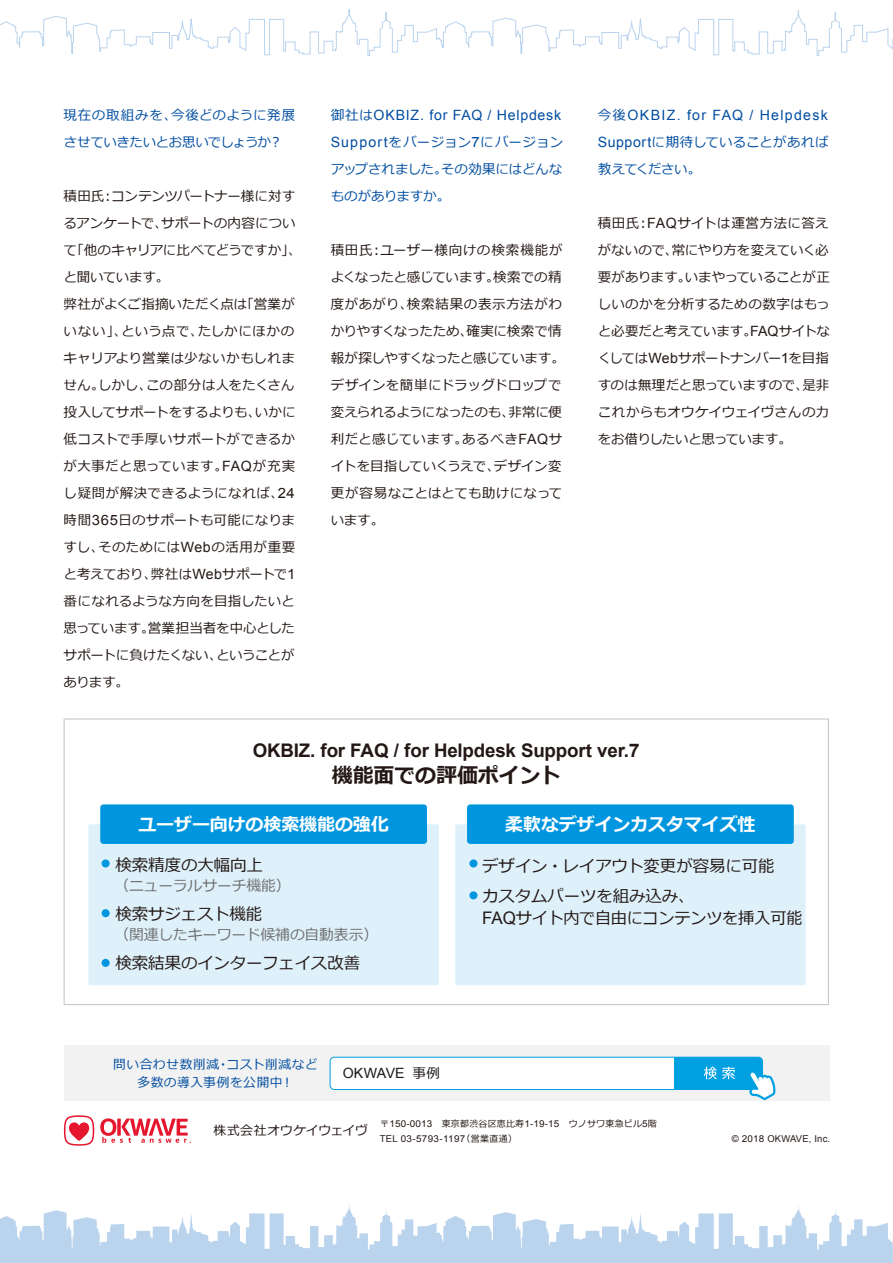
<style>
.page{position:relative;width:893px;height:1263px;background:#fff}
.page>*{position:absolute;margin:0;border:0;box-sizing:border-box;transform-origin:0 0}
.t1{font:700 21px "Meiryo";letter-spacing:-.005em;color:#231815}
.t2{font:700 18.75px "Arial";letter-spacing:-.01em;color:#231815}
.t3{font:700 18px "Meiryo";letter-spacing:-.005em;color:#fff}
.t4{font:16.5px/30.2px "Meiryo";letter-spacing:-.01em;color:#231815}
.t5{font:14.85px "Meiryo";letter-spacing:-.01em;color:#717071}
.t6{font:14.1px "Arial";letter-spacing:.065em;color:#004da0}
.t7{font:14.1px "Arial";letter-spacing:.09em;color:#004da0}
.t8{font:14.1px "Arial";letter-spacing:.015em;color:#1d1717}
.t9{font:13.5px/27px "Meiryo";color:#231815}
.t10{font:13.5px/27px "Meiryo";letter-spacing:-.005em;color:#004da0}
.t11{font:12.75px/18px "Meiryo";letter-spacing:.04em;color:#004da0;text-align:center}
.t12{font:12.75px "Meiryo";letter-spacing:.03em;color:#231815}
.t13{font:9.45px "Arial";letter-spacing:.02em;color:#231815}
.t14{font:9px "Meiryo";letter-spacing:.02em;color:#231815}
.s1{font-family:"Arial";font-size:14.1px}
.s2{font-family:"Meiryo";font-size:13.5px}
.s3{font-family:"Arial";font-size:17.4px}
.s4{font-family:"Arial";font-size:9.45px}
.s5{font-family:"Meiryo";font-size:9px}
</style>
<div class="page">
<svg style="left:0;top:1210px;width:893px;height:53px;fill:#bad4ee"></svg>
<hr style="left:892px;top:0;width:1px;height:405px;background:#deedf9">
<svg style="left:0;top:9px;width:893px;height:60px"></svg>
<div style="left:64px;top:1046px;width:765px;height:55px;background:#f2f2f2"></div>
<svg style="left:329px;top:1056px;width:555px;height:207px"></svg>
<svg style="left:100px;top:1118px;width:91px;height:25px"></svg>
<svg style="left:64px;top:1115px;width:30px;height:31px"></svg>
<svg style="left:892px;top:0;width:1px;height:55px"></svg>
<svg style="left:64px;top:718px;width:765px;height:287px"></svg>
<div style="left:88px;top:824px;width:351px;height:161px;background:#def1fb;border-radius:2px"></div>
<div style="left:100px;top:804px;width:327px;height:40px;background:#0096df;border-radius:3px"></div>
<div style="left:455px;top:824px;width:351px;height:161px;background:#def1fb;border-radius:2px"></div>
<div style="left:467px;top:804px;width:327px;height:40px;background:#0096df;border-radius:3px"></div>
<div style="left:102px;top:859px;width:8px;height:8px;background:#0096df;border-radius:50%"></div>
<div style="left:469px;top:859px;width:8px;height:8px;background:#0096df;border-radius:50%"></div>
<div style="left:469px;top:891px;width:8px;height:8px;background:#0096df;border-radius:50%"></div>
<div style="left:102px;top:909px;width:8px;height:8px;background:#0096df;border-radius:50%"></div>
<div style="left:102px;top:959px;width:8px;height:8px;background:#0096df;border-radius:50%"></div>
<p class="t10" style="left:64px;top:102px;width:233px">現在の取組みを、今後どのように発展させていきたいとお思いでしょうか？</p>
<p class="t9" style="left:64px;top:183px;width:239px">積田氏：コンテンツパートナー様に対するアンケートで、サポートの内容について「他のキャリアに比べてどうですか」、と聞いています。<br>弊社がよくご指摘いただく点は「営業がいない」、という点で、たしかにほかのキャリアより営業は少ないかもしれません。しかし、この部分は人をたくさん投入してサポートをするよりも、いかに低コストで手厚いサポートができるかが大事だと思っています。<span class="s1">FAQ</span>が充実し疑問が解決できるようになれば、<span class="s1">24</span>時間<span class="s1">365</span>日のサポートも可能になりますし、そのためには<span class="s1">Web</span>の活用が重要と考えており、弊社は<span class="s1">Web</span>サポートで<span class="s1">1</span>番になれるような方向を目指したいと思っています。営業担当者を中心としたサポートに負けたくない、ということがあります。</p>
<p class="t6" style="left:331px;top:106px;width:232px"><span class="s2">御社は</span>OKBIZ. for FAQ / Helpdesk</p>
<p class="t10" style="left:331px;top:129px;width:234px;text-align:justify"><span class="s1">Support</span>をバージョン<span class="s1">7</span>にバージョンアップされました。その効果にはどんなものがありますか。</p>
<p class="t9" style="left:331px;top:237px;width:236px">積田氏：ユーザー様向けの検索機能がよくなったと感じています。検索での精度があがり、検索結果の表示方法がわかりやすくなったため、確実に検索で情報が探しやすくなったと感じています。デザインを簡単にドラッグドロップで変えられるようになったのも、非常に便利だと感じています。あるべき<span class="s1">FAQ</span>サイトを目指していくうえで、デザイン変更が容易なことはとても助けになっています。</p>
<p class="t7" style="left:598px;top:106px;width:231px"><span class="s2">今後</span>OKBIZ. for FAQ / Helpdesk</p>
<p class="t10" style="left:598px;top:129px;width:232px"><span class="s1">Support</span>に期待していることがあれば教えてください。</p>
<p class="t9" style="left:598px;top:210px;width:234px">積田氏：<span class="s1">FAQ</span>サイトは運営方法に答えがないので、常にやり方を変えていく必要があります。いまやっていることが正しいのかを分析するための数字はもっと必要だと考えています。<span class="s1">FAQ</span>サイトなくしては<span class="s1">Web</span>サポートナンバー<span class="s1">1</span>を目指すのは無理だと思っていますので、是非これからもオウケイウェイヴさんの力をお借りしたいと思っています。</p>
<h2 class="t2" style="left:253px;top:738px;width:388px">OKBIZ. for FAQ / for Helpdesk Support ver.7</h2>
<h1 class="t1" style="left:332px;top:761px;width:230px">機能面での評価ポイント</h1>
<h3 class="t3" style="left:138px;top:812px;width:252px">ユーザー向けの検索機能の強化</h3>
<p class="t4" style="left:115px;top:851px;width:149px">検索精度の大幅向上</p>
<p class="t5" style="left:114px;top:876px;width:178px">（ニューラルサーチ機能）</p>
<p class="t4" style="left:115px;top:900px;width:148px">検索サジェスト機能</p>
<p class="t5" style="left:114px;top:925px;width:265px">（関連したキーワード候補の自動表示）</p>
<p class="t4" style="left:115px;top:949px;width:246px">検索結果のインターフェイス改善</p>
<h3 class="t3" style="left:505px;top:812px;width:252px">柔軟なデザインカスタマイズ性</h3>
<p class="t4" style="left:482px;top:852px;width:294px">デザイン・レイアウト変更が容易に可能カスタムパーツを組み込み、</p>
<p class="t4" style="left:482px;top:904px;width:322px"><span class="s3">FAQ</span>サイト内で自由にコンテンツを挿入可能</p>
<p class="t11" style="left:113px;top:1056px;width:206px">問い合わせ数削減・コスト削減など多数の導入事例を公開中！</p>
<p class="t12" style="left:214px;top:1121px;width:156px">株式会社オウケイウェイヴ</p>
<p class="t8" style="left:343px;top:1064px;width:99px">OKWAVE <span class="s2">事例</span></p>
<p class="t14" style="left:380px;top:1117px;width:278px">〒<span class="s4">150-0013</span>　東京都渋谷区恵比寿<span class="s4">1-19-15</span>　ウノサワ東急ビル<span class="s4">5</span>階</p>
<p class="t13" style="left:380px;top:1133px;width:139px">TEL 03-5793-1197<span class="s5">（営業直通）</span></p>
<p class="t13" style="left:732px;top:1133px;width:100px">© 2018 OKWAVE, Inc.</p>
</div>
